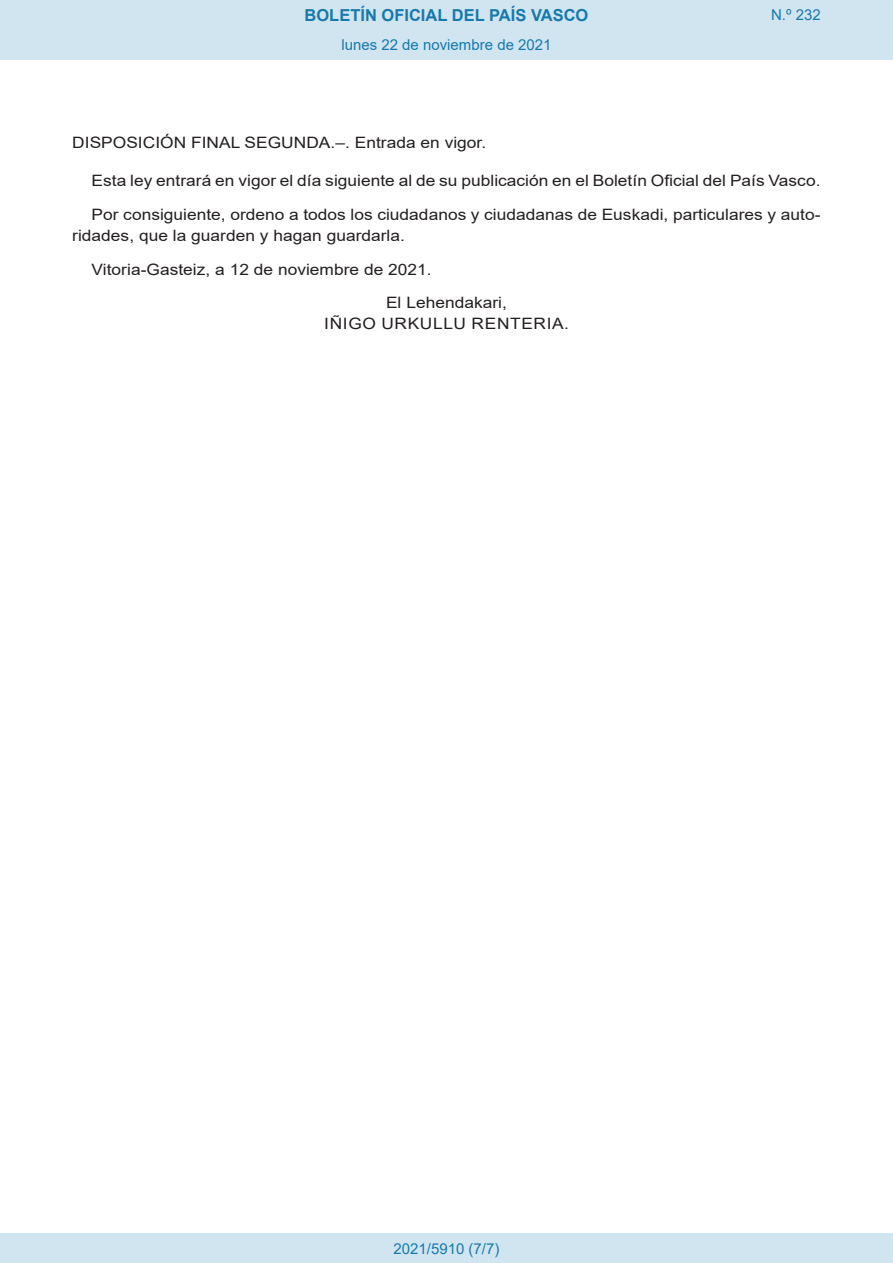
<style>
.page{position:relative;width:893px;height:1263px;background:#fff}
.page>*{position:absolute;margin:0;border:0;box-sizing:border-box;transform-origin:0 0}
.t1{font:700 16.5px "Arial";color:#1879ad}
.BOPVDetalle{font:15.6px/21px "Arial";color:#231f20;scale:1.11 1}
.BOPVDisposicionTitul{font:15.6px "Arial";color:#231f20;scale:1.11 1}
.BOPVFirmaLugFec{font:15.6px "Arial";color:#231f20;scale:1.11 1}
.BOPVNombreLehen1{font:15.6px "Arial";letter-spacing:.035em;color:#231f20;scale:1.11 1}
.BOPVPuestoLehen1{font:15.6px "Arial";color:#231f20;scale:1.11 1}
.Paginacion_Centro{font:15px "Arial";color:#1879ad}
</style>
<div class="page">
<div style="left:0;top:0;width:893px;height:60px;background:#d0e5f0"></div>
<div style="left:0;top:1233px;width:893px;height:30px;background:#d0e5f0"></div>
<p class="t1" style="left:305px;top:3px;width:285px">BOLETÍN OFICIAL DEL PAÍS VASCO</p>
<p class="Paginacion_Centro" style="left:341px;top:35px;width:212px">lunes 22 de noviembre de 2021</p>
<p class="Paginacion_Centro" style="left:771px;top:5px;width:51px">N.º 232</p>
<p class="BOPVDisposicionTitul" style="left:72px;top:132px;width:374px">DISPOSICIÓN FINAL SEGUNDA.–. Entrada en vigor.</p>
<p class="BOPVDetalle" style="left:92px;top:170px;width:658px">Esta ley entrará en vigor el día siguiente al de su publicación en el Boletín Oficial del País Vasco.</p>
<p class="BOPVDetalle" style="left:72px;top:204px;width:676px;text-indent:19px">Por consiguiente, ordeno a todos los ciudadanos y ciudadanas de Euskadi, particulares y auto&shy;ridades, que la guarden y hagan guardarla.</p>
<p class="BOPVFirmaLugFec" style="left:92px;top:258px;width:308px">Vitoria-Gasteiz, a 12 de noviembre de 2021.</p>
<p class="BOPVPuestoLehen1" style="left:386px;top:292px;width:110px">El Lehendakari,</p>
<p class="BOPVNombreLehen1" style="left:324px;top:313px;width:222px">IÑIGO URKULLU RENTERIA.</p>
<p class="Paginacion_Centro" style="left:393px;top:1238px;width:107px">2021/5910 (7/7)</p>
</div>
